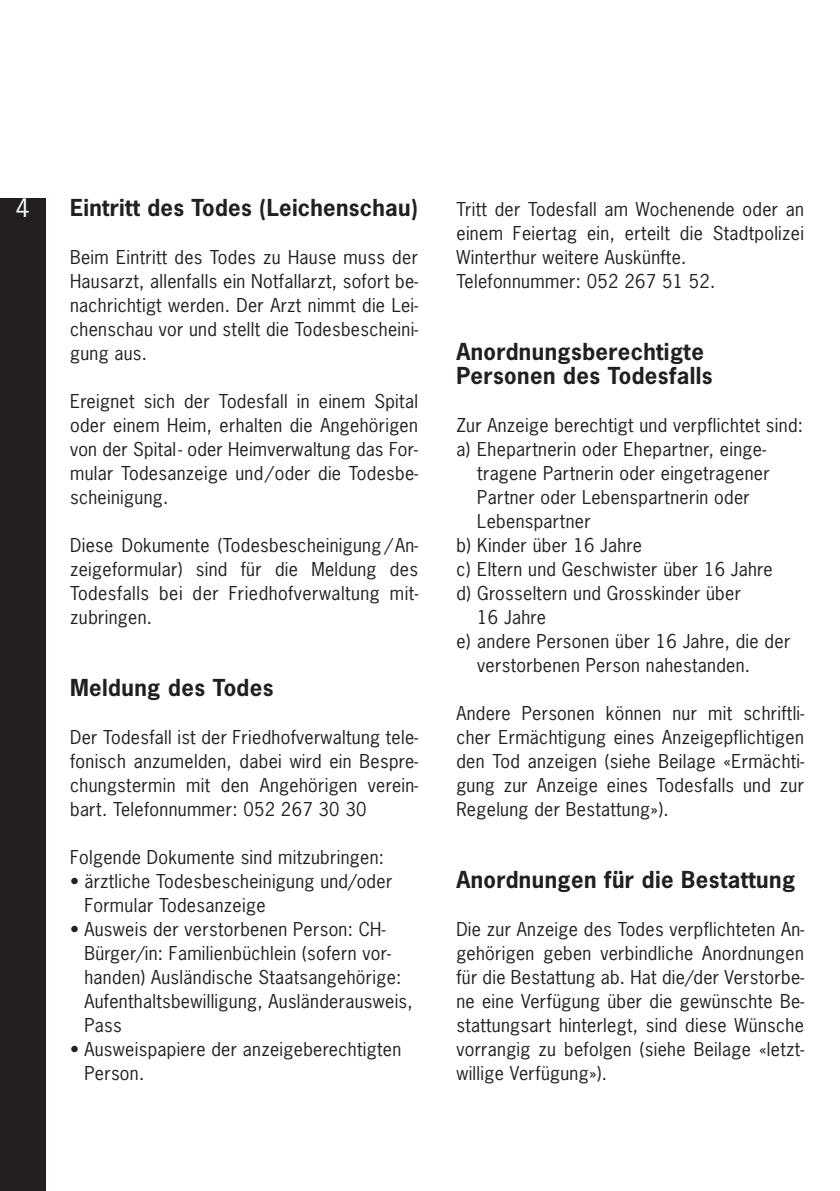
<style>
.page{position:relative;width:840px;height:1191px;background:#fff}
.page>*{position:absolute;margin:0;border:0;box-sizing:border-box;transform-origin:0 0}
.t1{font:24px "News Gothic";color:#fff}
.t2{font:700 22px/24px "News Gothic";letter-spacing:.02em;color:#231f20}
.t3{font:18px/24px "News Gothic";letter-spacing:.015em;color:#231f20;text-align:justify}
</style>
<div class="page">
<div style="left:0;top:198px;width:45px;height:993px;background:#231f20"></div>
<h1 class="t1" style="left:16px;top:194px;width:15px">4</h1>
<p class="t2" style="left:70px;top:196px;width:349px">Eintritt des Todes (Leichenschau)</p>
<p class="t3" style="left:70px;top:246px;width:349px">Beim Eintritt des Todes zu Hause muss der Hausarzt, allenfalls ein Notfallarzt, sofort be&shy;nachrichtigt werden. Der Arzt nimmt die Lei&shy;chenschau vor und stellt die Todesbescheini&shy;gung aus.</p>
<p class="t3" style="left:70px;top:390px;width:349px">Ereignet sich der Todesfall in einem Spital oder einem Heim, erhalten die Angehörigen von der Spital - oder Heimverwaltung das For&shy;mular Todesanzeige und/oder die Todesbe&shy;scheinigung.</p>
<p class="t3" style="left:70px;top:534px;width:350px">Diese Dokumente (Todesbescheinigung /An&shy;zeigeformular) sind für die Meldung des Todesfalls bei der Friedhofverwaltung mit&shy;zubringen.</p>
<p class="t2" style="left:70px;top:676px;width:205px">Meldung des Todes</p>
<p class="t3" style="left:70px;top:726px;width:349px">Der Todesfall ist der Friedhofverwaltung tele&shy;fonisch anzumelden, dabei wird ein Bespre&shy;chungstermin mit den Angehörigen verein&shy;bart. Telefonnummer: 052 267 30 30</p>
<p class="t3" style="left:70px;top:846px;width:315px">Folgende Dokumente sind mitzubringen:</p>
<p class="t3" style="left:84px;top:870px;width:309px;text-indent:-14px">• ärztliche Todesbescheinigung und/oder<br>Formular Todesanzeige</p>
<p class="t3" style="left:84px;top:918px;width:330px;text-align:left;text-indent:-14px">• Ausweis der verstorbenen Person: CH-Bürger/in: Familienbüchlein (sofern vor&shy;handen) Ausländische Staatsangehörige:<br>Aufenthaltsbewilligung, Ausländerausweis, Pass</p>
<p class="t3" style="left:84px;top:1038px;width:318px;text-indent:-14px">• Ausweispapiere der anzeigeberechtigten<br>Person.</p>
<p class="t3" style="left:456px;top:198px;width:349px;text-align:left">Tritt der Todesfall am Wochenende oder an einem Feiertag ein, erteilt die Stadtpolizei Winterthur weitere Auskünfte.<br>Telefonnummer: 052 267 51 52.</p>
<p class="t2" style="left:456px;top:340px;width:258px">Anordnungsberechtigte<br>Personen des Todesfalls</p>
<p class="t3" style="left:456px;top:414px;width:348px">Zur Anzeige berechtigt und verpflichtet sind:</p>
<p class="t3" style="left:456px;top:438px;width:311px">a) Ehepartnerin oder Ehepartner, einge-</p>
<p class="t3" style="left:477px;top:462px;width:294px">tragene Partnerin oder eingetragener</p>
<p class="t3" style="left:477px;top:486px;width:274px">Partner oder Lebenspartnerin oder</p>
<p class="t3" style="left:477px;top:510px;width:115px">Lebenspartner</p>
<p class="t3" style="left:456px;top:534px;width:187px">b) Kinder über 16 Jahre</p>
<p class="t3" style="left:456px;top:558px;width:317px">c) Eltern und Geschwister über 16 Jahre</p>
<p class="t3" style="left:456px;top:582px;width:286px">d) Grosseltern und Grosskinder über</p>
<p class="t3" style="left:477px;top:606px;width:70px">16 Jahre</p>
<p class="t3" style="left:456px;top:630px;width:335px">e) andere Personen über 16 Jahre, die der</p>
<p class="t3" style="left:477px;top:654px;width:274px">verstorbenen Person nahestanden.</p>
<p class="t3" style="left:456px;top:702px;width:349px">Andere Personen können nur mit schriftli&shy;cher Ermächtigung eines Anzeigepflichtigen den Tod anzeigen (siehe Beilage «Ermächti&shy;gung zur Anzeige eines Todesfalls und zur Regelung der Bestattung»).</p>
<p class="t2" style="left:456px;top:868px;width:340px">Anordnungen für die Bestattung</p>
<p class="t3" style="left:456px;top:918px;width:349px">Die zur Anzeige des Todes verpflichteten An&shy;gehörigen geben verbindliche Anordnungen für die Bestattung ab. Hat die/der Verstorbe&shy;ne eine Verfügung über die gewünschte Be&shy;stattungsart hinterlegt, sind diese Wünsche vorrangig zu befolgen (siehe Beilage «letzt&shy;willige Verfügung»).</p>
</div>
